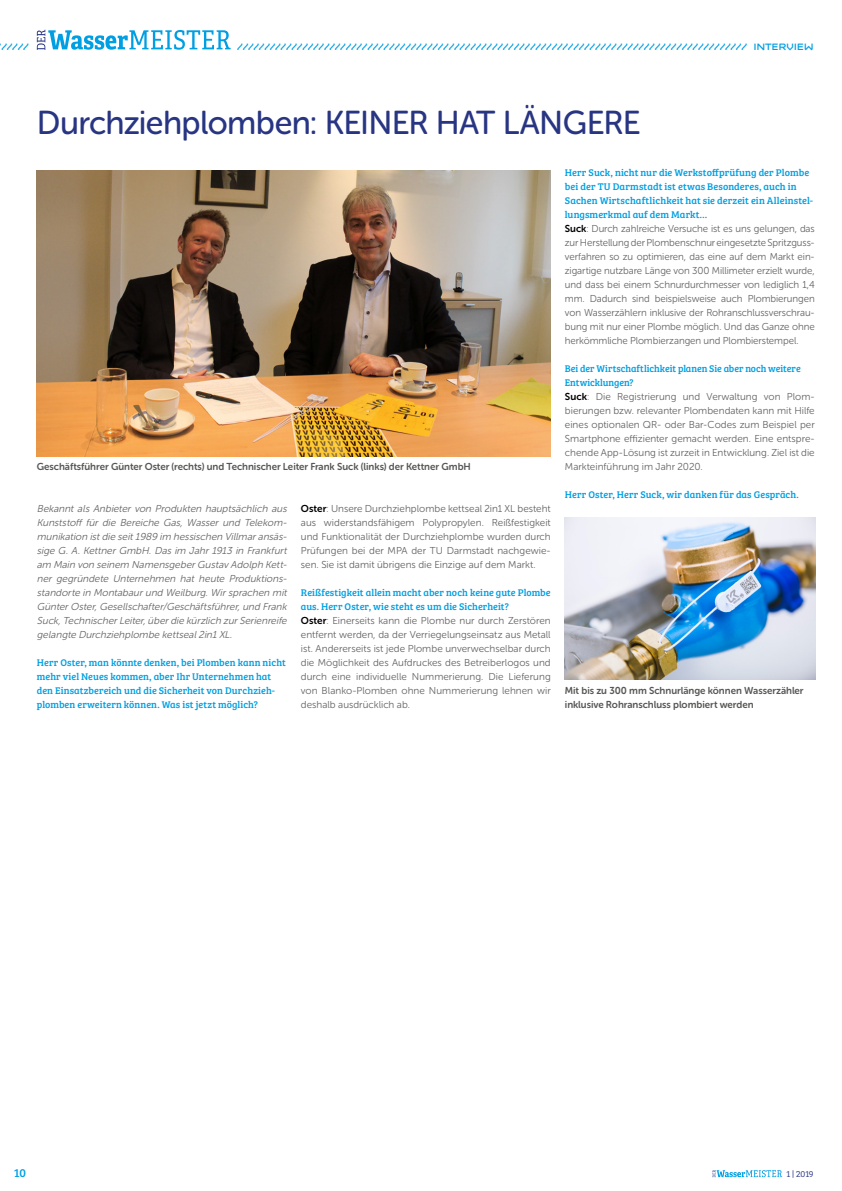
<style>
.page{position:relative;width:842px;height:1191px;background:#fff}
.page>*{position:absolute;margin:0;border:0;box-sizing:border-box;transform-origin:0 0}
.Headline{font:33px "Museo Sans Rounded 500";letter-spacing:-.02em;color:#283583}
.t1{font:12px "Bree Serif";color:#009fe3}
.Fliesstext{font:10px/14px "Museo Sans Rounded 300";color:#646363;text-align:justify}
.Subhead_Bree{font:10px/14px "Bree Serif";letter-spacing:.005em;color:#009fe3}
.Fliesstext-2{font:italic 10px/14px "Museo Sans Rounded 300";color:#646363;text-align:justify}
.Bildunterschrift{font:10px/14px "Museo Sans Rounded 700";letter-spacing:-.005em;color:#575756}
.Rubrik{font:10px "Mashine Rounded";letter-spacing:-.1em;color:#009fe3}
.t2{font:9px "Bree Serif Lt";color:#283583}
.s1{font-family:"Museo Sans Rounded 700";color:#000}
</style>
<div class="page">
<svg style="left:37px;top:30px;width:194px;height:20px"></svg>
<svg style="left:712px;top:1170px;width:70px;height:7px"></svg>
<img style="left:37px;top:170px;width:514px;height:286px">
<img style="left:565px;top:517px;width:250px;height:162px">
<p class="Rubrik" style="left:1px;top:43px;width:30px">/////</p>
<p class="Rubrik" style="left:237px;top:43px;width:579px">////////////////////////////////////////////////////////////////////////////////////////////// INTERVI EW</p>
<p class="Headline" style="left:37px;top:105px;width:605px">Durchziehplomben: KEINER HAT LÄNGERE</p>
<p class="Bildunterschrift" style="left:37px;top:460px;width:435px">Geschäftsführer Günter Oster (rechts) und Technischer Leiter Frank Suck (links) der Kettner GmbH</p>
<p class="Fliesstext-2" style="left:37px;top:502px;width:254px">Bekannt als Anbieter von Produkten hauptsächlich aus Kunststoff für die Bereiche Gas, Wasser und Telekom&shy;munikation istdie seit1989 im hessischen Villmaransäs&shy;sige G. A. Kettner GmbH. Das im Jahr 1913 in Frankfurt am Main von seinem NamensgeberGustav Adolph Kett&shy;ner gegründete Unternehmen hat heute Produktions&shy;standorte in Montabaurund Weilburg.Wirsprachen mit GünterOster,Gesellschafter/Geschäftsführer,und Frank Suck,TechnischerLeiter,überdie kürzlich zurSerienreife gelangte Durchziehplombe kettseal2in1 XL.</p>
<p class="Subhead_Bree" style="left:37px;top:655px;width:251px">Herr Oster, man könnte denken, bei Plomben kann nicht mehr viel Neues kommen, aber Ihr Unternehmen hat den Einsatzbereich und die Sicherheit von Durchzieh&shy;plomben erweitern können. Was ist jetzt möglich?</p>
<p class="Fliesstext" style="left:301px;top:502px;width:251px"><span class="s1">Oster</span>: Unsere Durchziehplombe kettseal 2in1 XL besteht aus widerstandsfähigem Polypropylen. Reißfestigkeit und Funktionalität der Durchziehplombe wurden durch Prüfungen bei der MPA der TU Darmstadt nachgewie&shy;sen. Sie ist damit übrigens die Einzige auf dem Markt.</p>
<p class="Subhead_Bree" style="left:301px;top:585px;width:251px">Reißfestigkeit allein macht aber noch keine gute Plombe aus. Herr Oster, wie steht es um die Sicherheit?</p>
<p class="Fliesstext" style="left:301px;top:614px;width:251px"><span class="s1">Oster</span>: Einerseits kann die Plombe nur durch Zerstören entfernt werden, da der Verriegelungseinsatz aus Metall ist. Andererseits ist jede Plombe unverwechselbar durch die Möglichkeit des Aufdruckes des Betreiberlogos und durch eine individuelle Nummerierung. Die Lieferung von Blanko-Plomben ohne Nummerierung lehnen wir deshalb ausdrücklich ab.</p>
<p class="Subhead_Bree" style="left:565px;top:165px;width:250px">Herr Suck, nicht nur die Werkstoffprüfung der Plombe bei der TU Darmstadt ist etwas Besonderes, auch in Sachen Wirtschaftlichkeit hat sie derzeit ein Alleinstel&shy;lungsmerkmal auf dem Markt…</p>
<p class="Fliesstext" style="left:565px;top:222px;width:251px"><span class="s1">Suck</span>: Durch zahlreiche Versuche ist es uns gelungen, das zur Herstellung der Plombenschnur eingesetzte Spritzguss&shy;verfahren so zu optimieren, das eine auf dem Markt ein&shy;zigartige nutzbare Länge von 300 Millimeter erzielt wurde, und dass bei einem Schnurdurchmesser von lediglich 1,4 mm. Dadurch sind beispielsweise auch Plombierungen von Wasserzählern inklusive der Rohranschlussverschrau&shy;bung mit nur einer Plombe möglich. Und das Ganze ohne herkömmliche Plombierzangen und Plombierstempel.</p>
<p class="Subhead_Bree" style="left:565px;top:361px;width:237px">Bei der Wirtschaftlichkeit planen Sie aber noch weitere<br>Entwicklungen?</p>
<p class="Fliesstext" style="left:565px;top:390px;width:251px"><span class="s1">Suck</span>: Die Registrierung und Verwaltung von Plom&shy;bierungen bzw. relevanter Plombendaten kann mit Hilfe eines optionalen QR- oder Bar-Codes zum Beispiel per Smartphone effizienter gemacht werden. Eine entspre&shy;chende App-Lösung ist zurzeit in Entwicklung. Ziel ist die Markteinführung im Jahr 2020.</p>
<p class="Subhead_Bree" style="left:565px;top:487px;width:235px">Herr Oster, Herr Suck, wir danken für das Gespräch.</p>
<p class="Bildunterschrift" style="left:565px;top:684px;width:240px">Mit bis zu 300 mm Schnurlänge können Wasserzähler inklusive Rohranschluss plombiert werden</p>
<p class="t1" style="left:14px;top:1163px;width:13px">10</p>
<p class="t2" style="left:786px;top:1167px;width:29px">1 | 2019</p>
</div>
